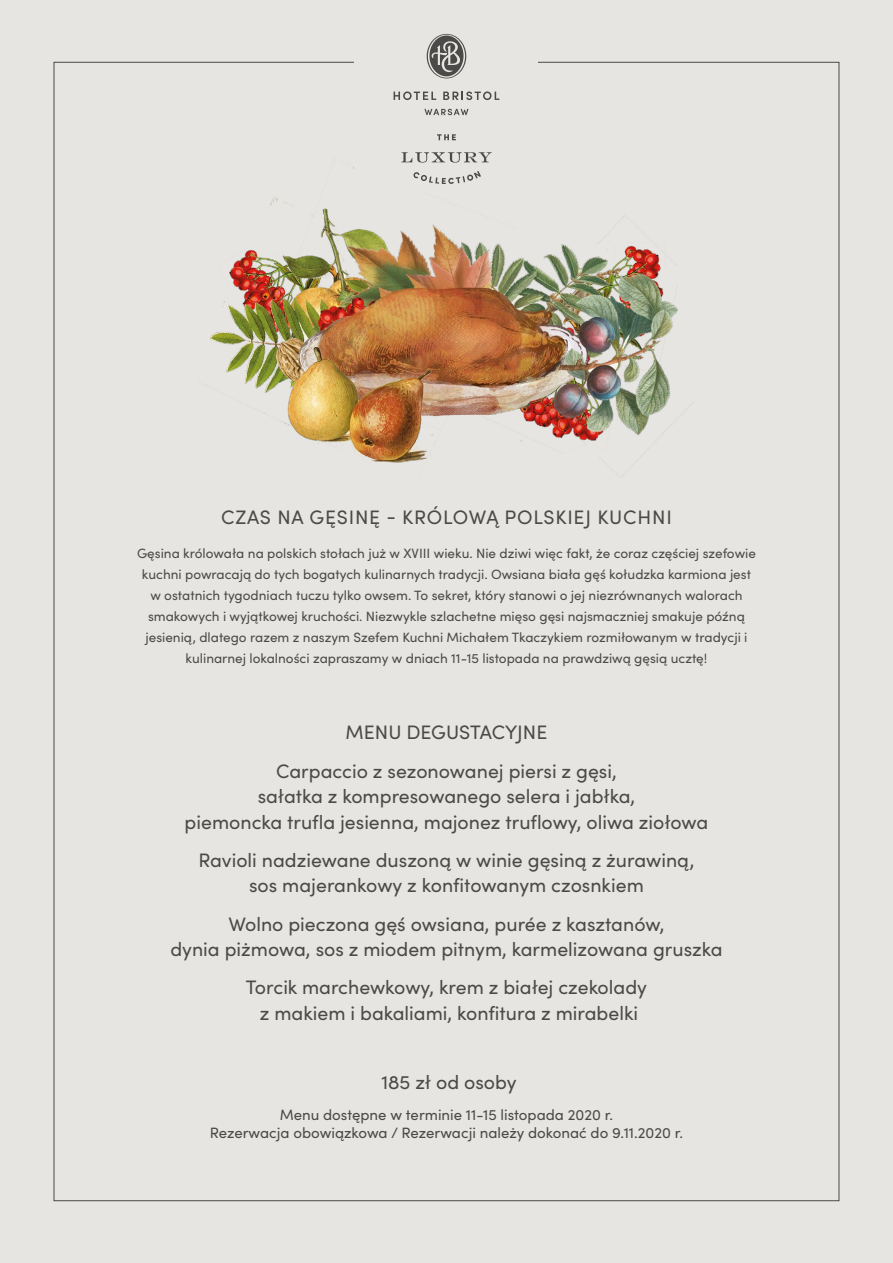
<style>
.page{position:relative;width:893px;height:1263px;background:#fff}
.page>*{position:absolute;margin:0;border:0;box-sizing:border-box;transform-origin:0 0}
.t1{font:19.5px/25.5px "Sofia Pro";color:#4c4a48;text-align:center}
.t2{font:19.5px "Sofia Pro";letter-spacing:.04em;color:#4c4a48}
.t3{font:15px/18px "Sofia Pro";color:#4c4a48;text-align:center}
.t4{font:13.5px/21px "Sofia Pro";color:#4c4a48;text-align:center}
</style>
<div class="page">
<img style="left:199px;top:81px;width:495px;height:495px">
<div style="left:355px;top:33px;width:183px;height:160px;background:#e7e5e2"></div>
<svg style="left:413px;top:171px;width:68px;height:13px"></svg>
<svg style="left:401px;top:152px;width:91px;height:11px"></svg>
<svg style="left:437px;top:134px;width:19px;height:6px"></svg>
<svg style="left:424px;top:109px;width:45px;height:6px"></svg>
<svg style="left:394px;top:91px;width:42px;height:9px"></svg>
<svg style="left:443px;top:91px;width:56px;height:9px"></svg>
<svg style="left:427px;top:34px;width:39px;height:44px"></svg>
<h1 class="t2" style="left:221px;top:503px;width:452px">CZAS NA GĘSINĘ - KRÓLOWĄ POLSKIEJ KUCHNI</h1>
<p class="t4" style="left:137px;top:542px;width:620px">Gęsina królowała na polskich stołach już w XVIII wieku. Nie dziwi więc fakt, że coraz częściej szefowie kuchni powracają do tych bogatych kulinarnych tradycji. Owsiana biała gęś kołudzka karmiona jest w ostatnich tygodniach tuczu tylko owsem. To sekret, który stanowi o jej niezrównanych walorach smakowych i wyjątkowej kruchości. Niezwykle szlachetne mięso gęsi najsmaczniej smakuje późną jesienią, dlatego razem z naszym Szefem Kuchni Michałem Tkaczykiem rozmiłowanym w tradycji i kulinarnej lokalności zapraszamy w dniach 11-15 listopada na prawdziwą gęsią ucztę!</p>
<h1 class="t1" style="left:276px;top:712px;width:342px;line-height:38.2px">MENU DEGUSTACYJNE<br>Carpaccio z sezonowanej piersi z gęsi,</h1>
<h1 class="t1" style="left:185px;top:782px;width:525px">sałatka z kompresowanego selera i jabłka,<br>piemoncka trufla jesienna, majonez truflowy, oliwa ziołowa</h1>
<h1 class="t1" style="left:198px;top:846px;width:498px">Ravioli nadziewane duszoną w winie gęsiną z żurawiną, sos majerankowy z konfitowanym czosnkiem</h1>
<h1 class="t1" style="left:170px;top:910px;width:554px">Wolno pieczona gęś owsiana, purée z kasztanów,<br>dynia piżmowa, sos z miodem pitnym, karmelizowana gruszka</h1>
<h1 class="t1" style="left:246px;top:974px;width:403px">Torcik marchewkowy, krem z białej czekolady z makiem i bakaliami, konfitura z mirabelki</h1>
<h1 class="t1" style="left:381px;top:1068px;width:137px">185 zł od osoby</h1>
<p class="t3" style="left:210px;top:1104px;width:475px">Menu dostępne w terminie 11-15 listopada 2020 r.<br>Rezerwacja obowiązkowa / Rezerwacji należy dokonać do 9.11.2020 r.</p>
</div>
